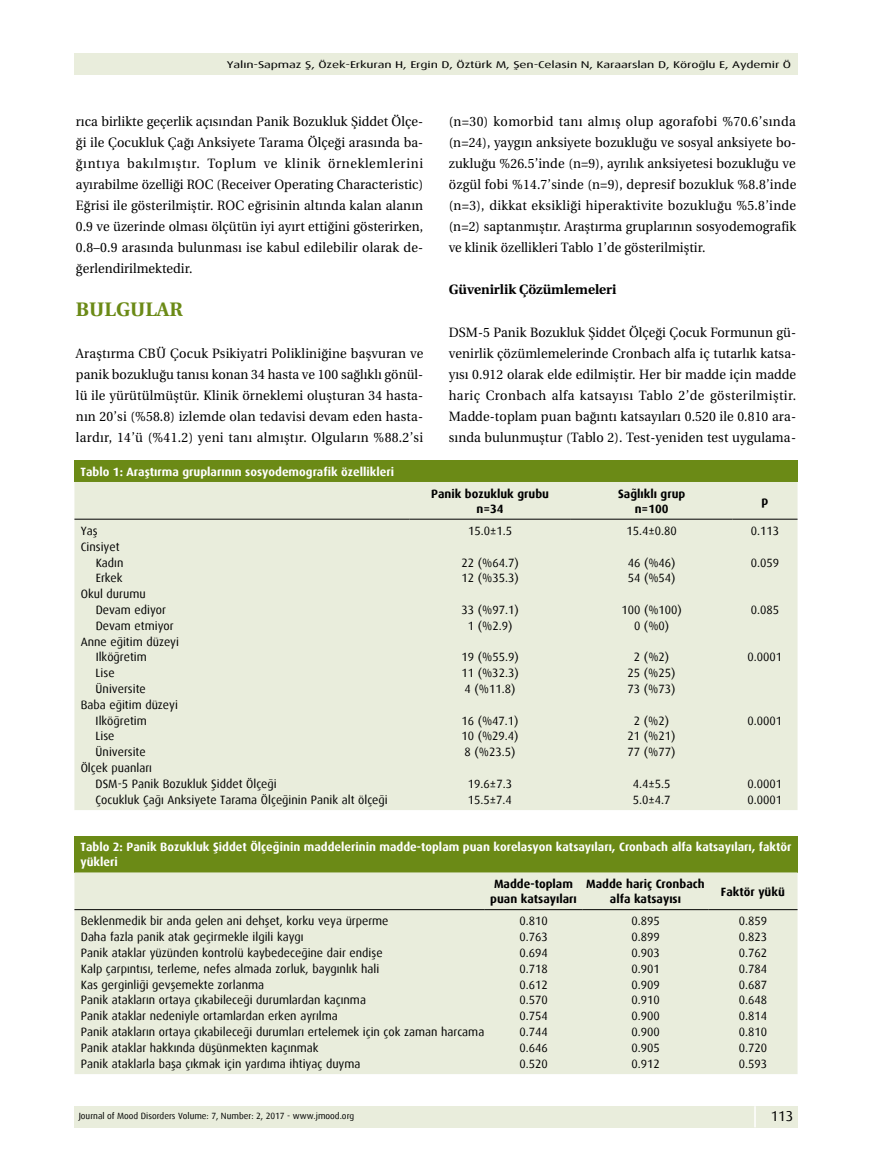
<style>
.page{position:relative;width:872px;height:1170px;background:#fff}
.page>*{position:absolute;margin:0;border:0;box-sizing:border-box;transform-origin:0 0}
.t1{font:19.5px "Utopia Bold Tr";color:#6b8a16}
.t2{font:14.25px "Dax";color:#000}
.t3{font:13.5px/21px "Utopia Medium Tr";letter-spacing:.01em;color:#000;text-align:justify;scale:.95 1}
.t4{font:13.5px "Utopia Bold Tr";color:#000}
.t5{font:12px/15.8px "Dax";color:#000}
.t6{font:700 12px/15px "Dax";color:#fff}
.t7{font:700 12px/15px "Dax";color:#000;text-align:center}
.t8{font:9.75px "Dax";letter-spacing:-.01em;color:#000;scale:1.4 1}
.t9{font:9px "Dax";color:#000}
</style>
<div class="page">
<div style="left:74px;top:1106px;width:723px;height:21px;background:#e9eddc"></div>
<svg style="left:754px;top:1106px;width:1px;height:21px"></svg>
<div style="left:74px;top:53px;width:723px;height:21px;background:#e9eddc"></div>
<div style="left:74px;top:460px;width:723px;height:22px;background:#6b8a16"></div>
<div style="left:74px;top:482px;width:723px;height:328px;background:#e9eddc"></div>
<hr style="left:74px;top:518px;width:335px;height:1px;background:#000">
<hr style="left:409px;top:518px;width:162px;height:1px;background:#000">
<hr style="left:571px;top:518px;width:161px;height:1px;background:#000">
<hr style="left:732px;top:518px;width:65px;height:1px;background:#000">
<div style="left:74px;top:836px;width:723px;height:36px;background:#6b8a16"></div>
<div style="left:74px;top:872px;width:723px;height:201px;background:#e9eddc"></div>
<hr style="left:74px;top:909px;width:410px;height:1px;background:#000">
<hr style="left:484px;top:909px;width:99px;height:1px;background:#000">
<hr style="left:583px;top:909px;width:125px;height:1px;background:#000">
<hr style="left:708px;top:909px;width:89px;height:1px;background:#000">
<p class="t8" style="left:227px;top:59px;width:404px">Yalın-Sapmaz Ş, Özek-Erkuran H, Ergin D, Öztürk M, Şen-Celasin N, Karaarslan D, Köroğlu E, Aydemir Ö</p>
<p class="t3" style="left:76px;top:111px;width:367px">rıca birlikte geçerlik açısından Panik Bozukluk Şiddet Ölçe&shy;ği ile Çocukluk Çağı Anksiyete Tarama Ölçeği arasında ba&shy;ğıntıya bakılmıştır. Toplum ve klinik örneklemlerini ayırabilme özelliği ROC (Receiver Operating Characteristic)<br>Eğrisi ile gösterilmiştir. ROC eğrisinin altında kalan alanın 0.9 ve üzerinde olması ölçütün iyi ayırt ettiğini gösterirken, 0.8–0.9 arasında bulunması ise kabul edilebilir olarak de&shy;ğerlendirilmektedir.</p>
<h1 class="t1" style="left:76px;top:297px;width:108px">BULGULAR</h1>
<p class="t3" style="left:76px;top:342px;width:367px">Araştırma CBÜ Çocuk Psikiyatri Polikliniğine başvuran ve panik bozukluğu tanısı konan 34 hasta ve 100 sağlıklı gönül&shy;lü ile yürütülmüştür. Klinik örneklemi oluşturan 34 hasta&shy;nın 20’si (%58.8) izlemde olan tedavisi devam eden hasta&shy;lardır, 14’ü (%41.2) yeni tanı almıştır. Olguların %88.2’si</p>
<p class="t6" style="left:80px;top:464px;width:315px">Tablo 1: Araştırma gruplarının sosyodemografik özellikleri</p>
<p class="t3" style="left:449px;top:111px;width:367px">(n=30) komorbid tanı almış olup agorafobi %70.6’sında (n=24), yaygın anksiyete bozukluğu ve sosyal anksiyete bo&shy;zukluğu %26.5’inde (n=9), ayrılık anksiyetesi bozukluğu ve özgül fobi %14.7’sinde (n=9), depresif bozukluk %8.8’inde (n=3), dikkat eksikliği hiperaktivite bozukluğu %5.8’inde (n=2) saptanmıştır. Araştırma gruplarının sosyodemografik ve klinik özellikleri Tablo 1’de gösterilmiştir.</p>
<p class="t4" style="left:449px;top:282px;width:169px">Güvenirlik Çözümlemeleri</p>
<p class="t3" style="left:449px;top:321px;width:367px">DSM-5 Panik Bozukluk Şiddet Ölçeği Çocuk Formunun gü&shy;venirlik çözümlemelerinde Cronbach alfa iç tutarlık katsa&shy;yısı 0.912 olarak elde edilmiştir. Her bir madde için madde hariç Cronbach alfa katsayısı Tablo 2’de gösterilmiştir.<br>Madde-toplam puan bağıntı katsayıları 0.520 ile 0.810 ara&shy;sında bulunmuştur (Tablo 2). Test-yeniden test uygulama-</p>
<p class="t7" style="left:431px;top:486px;width:119px">Panik bozukluk grubu n=34</p>
<p class="t7" style="left:618px;top:486px;width:69px">Sağlıklı grup n=100</p>
<p class="t7" style="left:761px;top:493px;width:8px">p</p>
<p class="t5" style="left:81px;top:523px;width:18px">Yaş</p>
<p class="t5" style="left:468px;top:523px;width:46px">15.0±1.5</p>
<p class="t5" style="left:626px;top:523px;width:52px">15.4±0.80</p>
<p class="t5" style="left:751px;top:523px;width:30px">0.113</p>
<p class="t5" style="left:96px;top:539px;width:29px;text-indent:-15px">Cinsiyet<br>Kadın</p>
<p class="t5" style="left:461px;top:554px;width:59px">22 (%64.7)</p>
<p class="t5" style="left:627px;top:554px;width:49px">46 (%46)</p>
<p class="t5" style="left:751px;top:554px;width:30px">0.059</p>
<p class="t5" style="left:96px;top:570px;width:28px">Erkek</p>
<p class="t5" style="left:461px;top:570px;width:59px">12 (%35.3)</p>
<p class="t5" style="left:627px;top:570px;width:49px">54 (%54)</p>
<p class="t5" style="left:96px;top:586px;width:72px;text-indent:-15px">Okul durumu<br>Devam ediyor</p>
<p class="t5" style="left:461px;top:602px;width:59px">33 (%97.1)</p>
<p class="t5" style="left:621px;top:602px;width:62px">100 (%100)</p>
<p class="t5" style="left:751px;top:602px;width:30px">0.085</p>
<p class="t5" style="left:96px;top:618px;width:79px">Devam etmiyor</p>
<p class="t5" style="left:468px;top:618px;width:46px">1 (%2.9)</p>
<p class="t5" style="left:634px;top:618px;width:37px">0 (%0)</p>
<p class="t5" style="left:96px;top:633px;width:85px;text-indent:-15px">Anne eğitim düzeyi<br>Ilköğretim</p>
<p class="t5" style="left:461px;top:649px;width:59px">19 (%55.9)</p>
<p class="t5" style="left:634px;top:649px;width:37px">2 (%2)</p>
<p class="t5" style="left:747px;top:649px;width:36px">0.0001</p>
<p class="t5" style="left:96px;top:665px;width:20px">Lise</p>
<p class="t5" style="left:461px;top:665px;width:59px">11 (%32.3)</p>
<p class="t5" style="left:627px;top:665px;width:49px">25 (%25)</p>
<p class="t5" style="left:96px;top:681px;width:52px">Üniversite</p>
<p class="t5" style="left:464px;top:681px;width:52px">4 (%11.8)</p>
<p class="t5" style="left:627px;top:681px;width:49px">73 (%73)</p>
<p class="t5" style="left:96px;top:696px;width:84px;text-indent:-15px">Baba eğitim düzeyi<br>Ilköğretim</p>
<p class="t5" style="left:461px;top:712px;width:59px">16 (%47.1)</p>
<p class="t5" style="left:634px;top:712px;width:37px">2 (%2)</p>
<p class="t5" style="left:747px;top:712px;width:36px">0.0001</p>
<p class="t5" style="left:96px;top:728px;width:20px">Lise</p>
<p class="t5" style="left:461px;top:728px;width:59px">10 (%29.4)</p>
<p class="t5" style="left:627px;top:728px;width:49px">21 (%21)</p>
<p class="t5" style="left:96px;top:744px;width:52px">Üniversite</p>
<p class="t5" style="left:464px;top:744px;width:52px">8 (%23.5)</p>
<p class="t5" style="left:627px;top:744px;width:49px">77 (%77)</p>
<p class="t5" style="left:96px;top:760px;width:183px;text-indent:-15px">Ölçek puanları<br>DSM-5 Panik Bozukluk Şiddet Ölçeği</p>
<p class="t5" style="left:468px;top:775px;width:46px">19.6±7.3</p>
<p class="t5" style="left:632px;top:775px;width:39px">4.4±5.5</p>
<p class="t5" style="left:747px;top:775px;width:36px">0.0001</p>
<p class="t5" style="left:96px;top:791px;width:294px">Çocukluk Çağı Anksiyete Tarama Ölçeğinin Panik alt ölçeği</p>
<p class="t5" style="left:468px;top:791px;width:46px">15.5±7.4</p>
<p class="t5" style="left:632px;top:791px;width:39px">5.0±4.7</p>
<p class="t5" style="left:747px;top:791px;width:36px">0.0001</p>
<p class="t6" style="left:80px;top:839px;width:712px">Tablo 2: Panik Bozukluk Şiddet Ölçeğinin maddelerinin madde-toplam puan korelasyon katsayıları, Cronbach alfa katsayıları, faktör yükleri</p>
<p class="t7" style="left:490px;top:876px;width:88px">Madde-toplam puan katsayıları</p>
<p class="t7" style="left:586px;top:876px;width:120px">Madde hariç Cronbach alfa katsayısı</p>
<p class="t7" style="left:721px;top:884px;width:65px">Faktör yükü</p>
<p class="t5" style="left:81px;top:913px;width:309px">Beklenmedik bir anda gelen ani dehşet, korku veya ürperme</p>
<p class="t5" style="left:519px;top:913px;width:30px">0.810</p>
<p class="t5" style="left:631px;top:913px;width:30px">0.895</p>
<p class="t5" style="left:738px;top:913px;width:30px">0.859</p>
<p class="t5" style="left:81px;top:929px;width:224px">Daha fazla panik atak geçirmekle ilgili kaygı</p>
<p class="t5" style="left:519px;top:929px;width:30px">0.763</p>
<p class="t5" style="left:631px;top:929px;width:30px">0.899</p>
<p class="t5" style="left:738px;top:929px;width:30px">0.823</p>
<p class="t5" style="left:81px;top:945px;width:303px">Panik ataklar yüzünden kontrolü kaybedeceğine dair endişe</p>
<p class="t5" style="left:519px;top:945px;width:30px">0.694</p>
<p class="t5" style="left:631px;top:945px;width:30px">0.903</p>
<p class="t5" style="left:738px;top:945px;width:30px">0.762</p>
<p class="t5" style="left:81px;top:960px;width:300px">Kalp çarpıntısı, terleme, nefes almada zorluk, baygınlık hali</p>
<p class="t5" style="left:519px;top:960px;width:30px">0.718</p>
<p class="t5" style="left:631px;top:960px;width:30px">0.901</p>
<p class="t5" style="left:739px;top:960px;width:30px">0.784</p>
<p class="t5" style="left:81px;top:976px;width:185px">Kas gerginliği gevşemekte zorlanma</p>
<p class="t5" style="left:519px;top:976px;width:30px">0.612</p>
<p class="t5" style="left:631px;top:976px;width:30px">0.909</p>
<p class="t5" style="left:739px;top:976px;width:30px">0.687</p>
<p class="t5" style="left:81px;top:992px;width:286px">Panik atakların ortaya çıkabileceği durumlardan kaçınma</p>
<p class="t5" style="left:519px;top:992px;width:30px">0.570</p>
<p class="t5" style="left:631px;top:992px;width:30px">0.910</p>
<p class="t5" style="left:739px;top:992px;width:30px">0.648</p>
<p class="t5" style="left:81px;top:1008px;width:258px">Panik ataklar nedeniyle ortamlardan erken ayrılma</p>
<p class="t5" style="left:519px;top:1008px;width:30px">0.754</p>
<p class="t5" style="left:631px;top:1008px;width:30px">0.900</p>
<p class="t5" style="left:739px;top:1008px;width:30px">0.814</p>
<p class="t5" style="left:81px;top:1024px;width:405px">Panik atakların ortaya çıkabileceği durumları ertelemek için çok zaman harcama</p>
<p class="t5" style="left:519px;top:1024px;width:30px">0.744</p>
<p class="t5" style="left:631px;top:1024px;width:30px">0.900</p>
<p class="t5" style="left:739px;top:1024px;width:30px">0.810</p>
<p class="t5" style="left:81px;top:1039px;width:239px">Panik ataklar hakkında düşünmekten kaçınmak</p>
<p class="t5" style="left:519px;top:1039px;width:30px">0.646</p>
<p class="t5" style="left:631px;top:1039px;width:30px">0.905</p>
<p class="t5" style="left:739px;top:1039px;width:30px">0.720</p>
<p class="t5" style="left:81px;top:1055px;width:281px">Panik ataklarla başa çıkmak için yardıma ihtiyaç duyma</p>
<p class="t5" style="left:519px;top:1055px;width:30px">0.520</p>
<p class="t5" style="left:631px;top:1055px;width:30px">0.912</p>
<p class="t5" style="left:739px;top:1055px;width:30px">0.593</p>
<p class="t9" style="left:79px;top:1111px;width:277px">Journal of Mood Disorders Volume: 7, Number: 2, 2017 - www.jmood.org</p>
<p class="t2" style="left:770px;top:1108px;width:24px">113</p>
</div>
